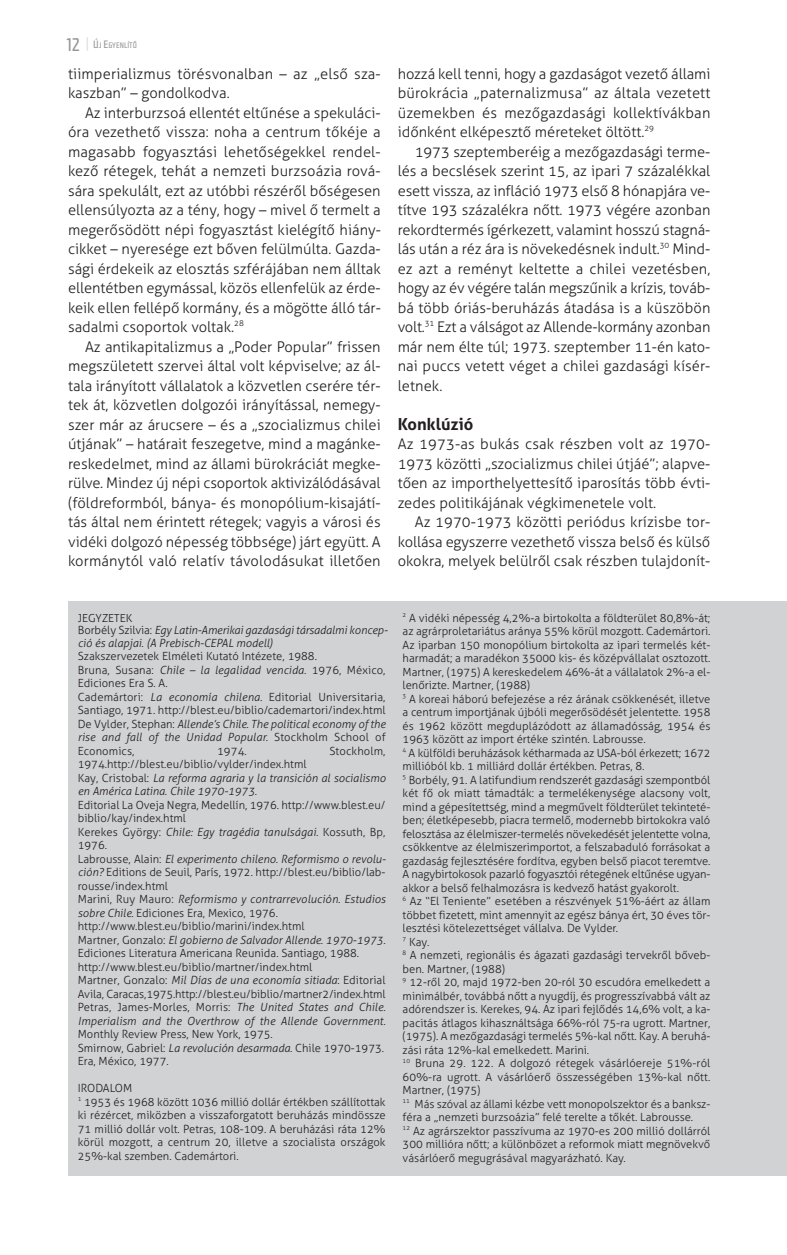
<style>
.page{position:relative;width:787px;height:1255px;background:#fff}
.page>*{position:absolute;margin:0;border:0;box-sizing:border-box;transform-origin:0 0}
.t1{font:700 16.5px "Aller";color:#231f20}
.t2{font:300 14.7px/19.5px "Aller";color:#231f20;text-align:justify}
.t3{font:300 11.25px/13.5px "Aller";color:#231f20}
.t4{font:italic 300 11.25px/13.5px "Aller";color:#231f20}
.t5{font:300 11.1px "Aller";color:#231f20}
.t6{font:7.8px "Capricorn H Regular";color:#939598}
.s1{font-size:18px}
.s2{font-size:15px;color:#dcdddf}
.s3{font-size:10.5px}
.s4{font-style:normal}
.s5{font-style:italic}
</style>
<div class="page">
<div style="left:68px;top:601px;width:719px;height:574px;background:#d1d2d4"></div>
<p class="t6" style="left:67px;top:41px;width:72px"><span class="s1">12</span> <span class="s2">|</span> <span class="s3">Ú</span>J <span class="s3">E</span>GYENLÍTÔ</p>
<h2 class="t2" style="left:68px;top:64px;width:314px">tiimperializmus törésvonalban – az „első sza&shy;kaszban” – gondolkodva.</h2>
<p class="t2" style="left:68px;top:103px;width:314px;text-indent:17px">Az interburzsoá ellentét eltűnése a spekuláci&shy;óra vezethető vissza: noha a centrum tőkéje a magasabb fogyasztási lehetőségekkel rendel&shy;kező rétegek, tehát a nemzeti burzsoázia rová&shy;sára spekulált, ezt az utóbbi részéről bőségesen ellensúlyozta az a tény, hogy – mivel ő termelt a megerősödött népi fogyasztást kielégítő hiány&shy;cikket – nyeresége ezt bőven felülmúlta. Gazda&shy;sági érdekeik az elosztás szférájában nem álltak ellentétben egymással, közös ellenfelük az érde&shy;keik ellen fellépő kormány, és a mögötte álló tár&shy;sadalmi csoportok voltak.<sup>28</sup></p>
<p class="t2" style="left:68px;top:337px;width:314px;text-indent:17px">Az antikapitalizmus a „Poder Popular” frissen megszületett szervei által volt képviselve; az ál&shy;tala irányított vállalatok a közvetlen cserére tér&shy;tek át, közvetlen dolgozói irányítással, nemegy&shy;szer már az árucsere – és a „szocializmus chilei útjának” – határait feszegetve, mind a magánke&shy;reskedelmet, mind az állami bürokráciát megke&shy;rülve. Mindez új népi csoportok aktivizálódásával (földreformból, bánya- és monopólium-kisajátí&shy;tás által nem érintett rétegek; vagyis a városi és vidéki dolgozó népesség többsége) járt együtt. A kormánytól való relatív távolodásukat illetően</p>
<h2 class="t2" style="left:398px;top:64px;width:314px">hozzá kell tenni, hogy a gazdaságot vezető állami bürokrácia „paternalizmusa” az általa vezetett üzemekben és mezőgazdasági kollektívákban időnként elképesztő méreteket öltött.<sup>29</sup></h2>
<p class="t2" style="left:398px;top:142px;width:314px;text-indent:17px">1973 szeptemberéig a mezőgazdasági terme&shy;lés a becslések szerint 15, az ipari 7 százalékkal esett vissza, az infláció 1973 első 8 hónapjára ve&shy;títve 193 százalékra nőtt. 1973 végére azonban rekordtermés ígérkezett, valamint hosszú stagná&shy;lás után a réz ára is növekedésnek indult.<sup>30</sup> Mind&shy;ez azt a reményt keltette a chilei vezetésben, hogy az év végére talán megszűnik a krízis, továb&shy;bá több óriás-beruházás átadása is a küszöbön volt.<sup>31</sup> Ezt a válságot az Allende-kormány azonban már nem élte túl; 1973. szeptember 11-én kato&shy;nai puccs vetett véget a chilei gazdasági kísér&shy;letnek.</p>
<h1 class="t1" style="left:398px;top:414px;width:77px">Konklúzió</h1>
<h2 class="t2" style="left:398px;top:434px;width:314px">Az 1973-as bukás csak részben volt az 1970- 1973 közötti „szocializmus chilei útjáé”; alapve&shy;tően az importhelyettesítő iparosítás több évti&shy;zedes politikájának végkimenetele volt.</h2>
<h2 class="t2" style="left:398px;top:512px;width:314px;text-indent:17px">Az 1970-1973 közötti periódus krízisbe tor&shy;kollása egyszerre vezethető vissza belső és külső okokra, melyek belülről csak részben tulajdonít-</h2>
<p class="t5" style="left:78px;top:611px;width:56px">JEGyZETEK</p>
<p class="t4" style="left:78px;top:624px;width:311px;line-height:12.5px"><span class="s4">Borbély Szilvia:</span> Egy Latin-Amerikai gazdasági társadalmi koncep&shy;ció és alapjai. (A Prebisch-CEPAL modell)</p>
<p class="t3" style="left:78px;top:649px;width:309px">Szakszervezetek Elméleti Kutató Intézete, 1988.<br>Bruna, Susana: <span class="s5">Chile – la legalidad vencida.</span> 1976, México, Ediciones Era S. A.<br>Cademártori: <span class="s5">La economía chilena.</span> Editorial Universitaria, Santiago, 1971. http://blest.eu/biblio/cademartori/index.html De Vylder, Stephan: <span class="s5">Allende’s Chile. The political economy of the rise and fall of the Unidad Popular.</span> Stockholm School of Economics,</p>
<p class="t3" style="left:217px;top:744px;width:31px">1974.</p>
<p class="t3" style="left:329px;top:744px;width:58px">Stockholm,</p>
<p class="t4" style="left:78px;top:757px;width:309px"><span class="s4">1974.http://blest.eu/biblio/vylder/index.html<br>Kay, Cristobal:</span> La reforma agraria y la transición al socialismo en América Latina. Chile 1970-1973.</p>
<p class="t3" style="left:78px;top:798px;width:309px">Editorial La Oveja Negra, Medellín, 1976. http://www.blest.eu/ biblio/kay/index.html<br>Kerekes György: <span class="s5">Chile: Egy tragédia tanulságai.</span> Kossuth, Bp, 1976.<br>Labrousse, Alain: <span class="s5">El experimento chileno. Reformismo o revolu&shy;ción?</span> Editions de Seuil, París, 1972. http://blest.eu/biblio/lab&shy;rousse/index.html<br>Marini, Ruy Mauro: <span class="s5">Reformismo y contrarrevolución. Estudios sobre Chile.</span> Ediciones Era, Mexico, 1976. http://www.blest.eu/biblio/marini/index.html<br>Martner, Gonzalo: <span class="s5">El gobierno de Salvador Allende. 1970-1973.<br></span>Ediciones Literatura Americana Reunida. Santiago, 1988. http://www.blest.eu/biblio/martner/index.html<br>Martner, Gonzalo: <span class="s5">Mil Días de una economía sitiada</span>: Editorial Avila, Caracas,1975.http://blest.eu/biblio/martner2/index.html Petras, James-Morles, Morris: <span class="s5">The United States and Chile.<br>Imperialism and the Overthrow of the Allende Government.</span></p>
<p class="t3" style="left:78px;top:1027px;width:308px">Monthly Review Press, New york, 1975.<br>Smirnow, Gabriel: <span class="s5">La revolución desarmada.</span> Chile 1970-1973.<br>Era, México, 1977.</p>
<p class="t3" style="left:78px;top:1081px;width:309px">IRODALOM<br><sup>1</sup> 1953 és 1968 között 1036 millió dollár értékben szállítottak ki rézércet, miközben a visszaforgatott beruházás mindössze 71 millió dollár volt. Petras, 108-109. A beruházási ráta 12% körül mozgott, a centrum 20, illetve a szocialista országok 25%-kal szemben. Cademártori.</p>
<p class="t3" style="left:402px;top:611px;width:309px"><sup>2</sup> A vidéki népesség 4,2%-a birtokolta a földterület 80,8%-át; az agrárproletariátus aránya 55% körül mozgott. Cademártori.<br>Az iparban 150 monopólium birtokolta az ipari termelés két&shy;harmadát; a maradékon 35000 kis- és középvállalat osztozott.<br>Martner, (1975) A kereskedelem 46%-át a vállalatok 2%-a el&shy;lenőrizte. Martner, (1988)<br><sup>3</sup> A koreai háború befejezése a réz árának csökkenését, illetve a centrum importjának újbóli megerősödését jelentette. 1958 és 1962 között megduplázódott az államadósság, 1954 és 1963 között az import értéke szintén. Labrousse.<br><sup>4</sup> A külföldi beruházások kétharmada az USA-ból érkezett; 1672 millióból kb. 1 milliárd dollár értékben. Petras, 8.<br><sup>5</sup> Borbély, 91. A latifundium rendszerét gazdasági szempontból két fő ok miatt támadták: a termelékenysége alacsony volt, mind a gépesítettség, mind a megművelt földterület tekinteté&shy;ben; életképesebb, piacra termelő, modernebb birtokokra való felosztása az élelmiszer-termelés növekedését jelentette volna, csökkentve az élelmiszerimportot, a felszabaduló forrásokat a gazdaság fejlesztésére fordítva, egyben belső piacot teremtve.<br>A nagybirtokosok pazarló fogyasztói rétegének eltűnése ugyan&shy;akkor a belső felhalmozásra is kedvező hatást gyakorolt.<br><sup>6</sup> Az “El Teniente” esetében a részvények 51%-áért az állam többet fizetett, mint amennyit az egész bánya ért, 30 éves tör&shy;lesztési kötelezettséget vállalva. De Vylder.<br><sup>7</sup> Kay.<br><sup>8</sup> A nemzeti, regionális és ágazati gazdasági tervekről bőveb&shy;ben. Martner, (1988)<br><sup>9</sup> 12-ről 20, majd 1972-ben 20-ról 30 escudóra emelkedett a minimálbér, továbbá nőtt a nyugdíj, és progresszívabbá vált az adórendszer is. Kerekes, 94. Az ipari fejlődés 14,6% volt, a ka&shy;pacitás átlagos kihasználtsága 66%-ról 75-ra ugrott. Martner, (1975). A mezőgazdasági termelés 5%-kal nőtt. Kay. A beruhá&shy;zási ráta 12%-kal emelkedett. Marini.<br><sup>10</sup> Bruna 29. 122. A dolgozó rétegek vásárlóereje 51%-ról 60%-ra ugrott. A vásárlóerő összességében 13%-kal nőtt.<br>Martner, (1975)<br><sup>11</sup> Más szóval az állami kézbe vett monopolszektor és a banksz&shy;féra a „nemzeti burzsoázia” felé terelte a tőkét. Labrousse.<br><sup>12</sup> Az agrárszektor passzívuma az 1970-es 200 millió dollárról 300 millióra nőtt; a különbözet a reformok miatt megnövekvő vásárlóerő megugrásával magyarázható. Kay.</p>
</div>
